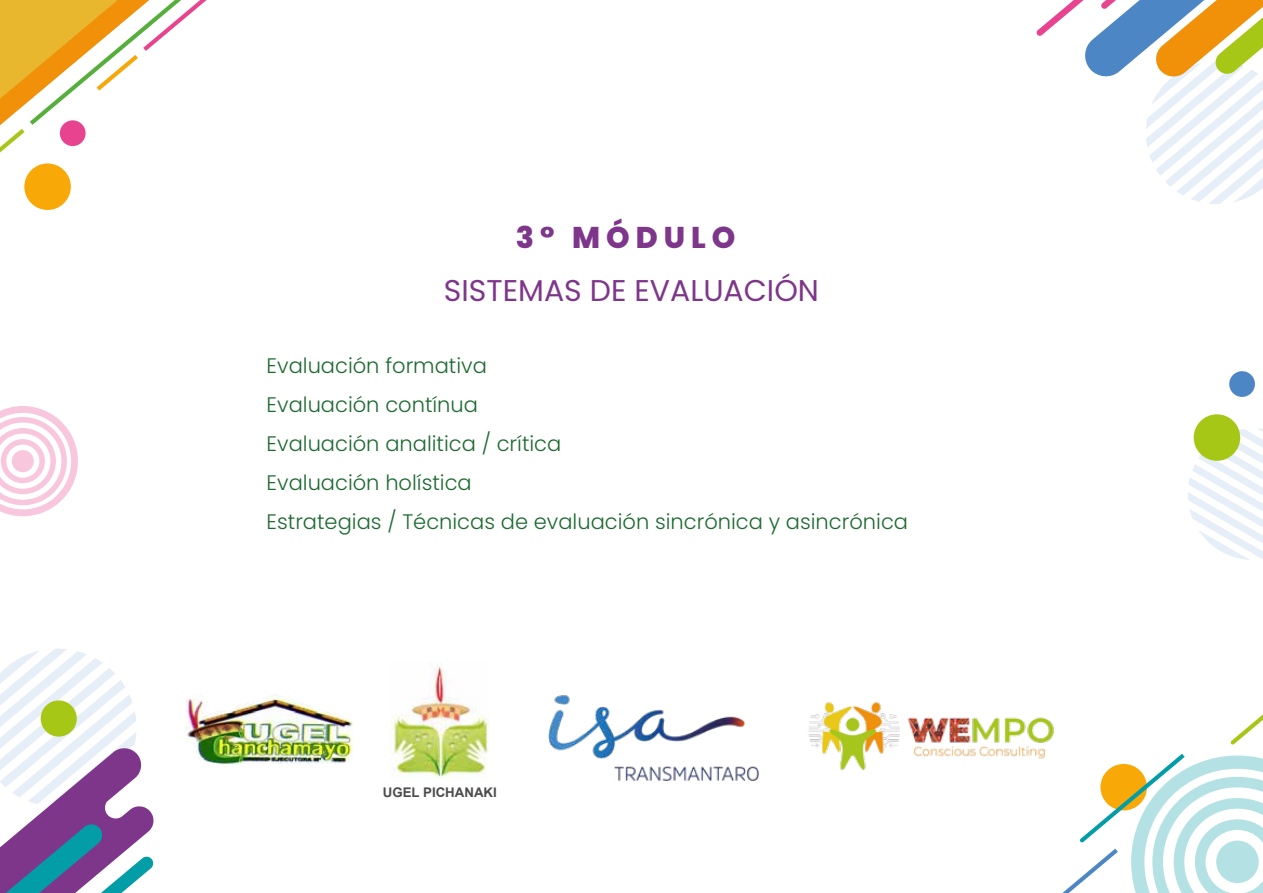
<style>
.page{position:relative;width:1263px;height:893px;background:#fff}
.page>*{position:absolute;margin:0;border:0;box-sizing:border-box;transform-origin:0 0}
.t1{font:30px "Poppins";color:#7e368b}
.t2{font:800 30px "Poppins";letter-spacing:.2em;color:#7e368b}
.t3{font:300 21px/39px "Poppins";color:#1c6a2f}
.t4{font:700 13.2px "Arial";color:#4a4b4c}
</style>
<div class="page">
<svg style="left:0;top:649px;width:154px;height:244px"></svg>
<svg style="left:1036px;top:0;width:227px;height:204px"></svg>
<div style="left:41px;top:700px;width:36px;height:37px;background:#a7c716;border-radius:50%"></div>
<svg style="left:1230px;top:714px;width:33px;height:31px"></svg>
<svg style="left:0;top:0;width:207px;height:153px"></svg>
<svg style="left:1062px;top:754px;width:201px;height:139px"></svg>
<div style="left:24px;top:163px;width:47px;height:47px;background:#f8a907;border-radius:50%"></div>
<div style="left:60px;top:120px;width:26px;height:26px;background:#e8438e;border-radius:50%"></div>
<svg style="left:1188px;top:428px;width:75px;height:132px"></svg>
<svg style="left:0;top:406px;width:78px;height:110px"></svg>
<div style="left:1194px;top:414px;width:46px;height:47px;background:#a7c716;border-radius:50%"></div>
<div style="left:1229px;top:371px;width:26px;height:26px;background:#4d86c5;border-radius:50%"></div>
<img style="left:808px;top:701px;width:258px;height:75px">
<img style="left:185px;top:694px;width:168px;height:70px">
<img style="left:391px;top:662px;width:98px;height:117px">
<img style="left:548px;top:695px;width:211px;height:86px">
<h1 class="t2" style="left:516px;top:221px;width:221px">3° MÓDULO</h1>
<h1 class="t1" style="left:444px;top:273px;width:377px">SISTEMAS DE EVALUACIÓN</h1>
<p class="t3" style="left:267px;top:346px;width:643px">Evaluación formativa<br>Evaluación contínua<br>Evaluación analitica / crítica<br>Evaluación holística<br>Estrategias / Técnicas de evaluación sincrónica y asincrónica</p>
<p class="t4" style="left:383px;top:783px;width:115px">UGEL PICHANAKI</p>
</div>
